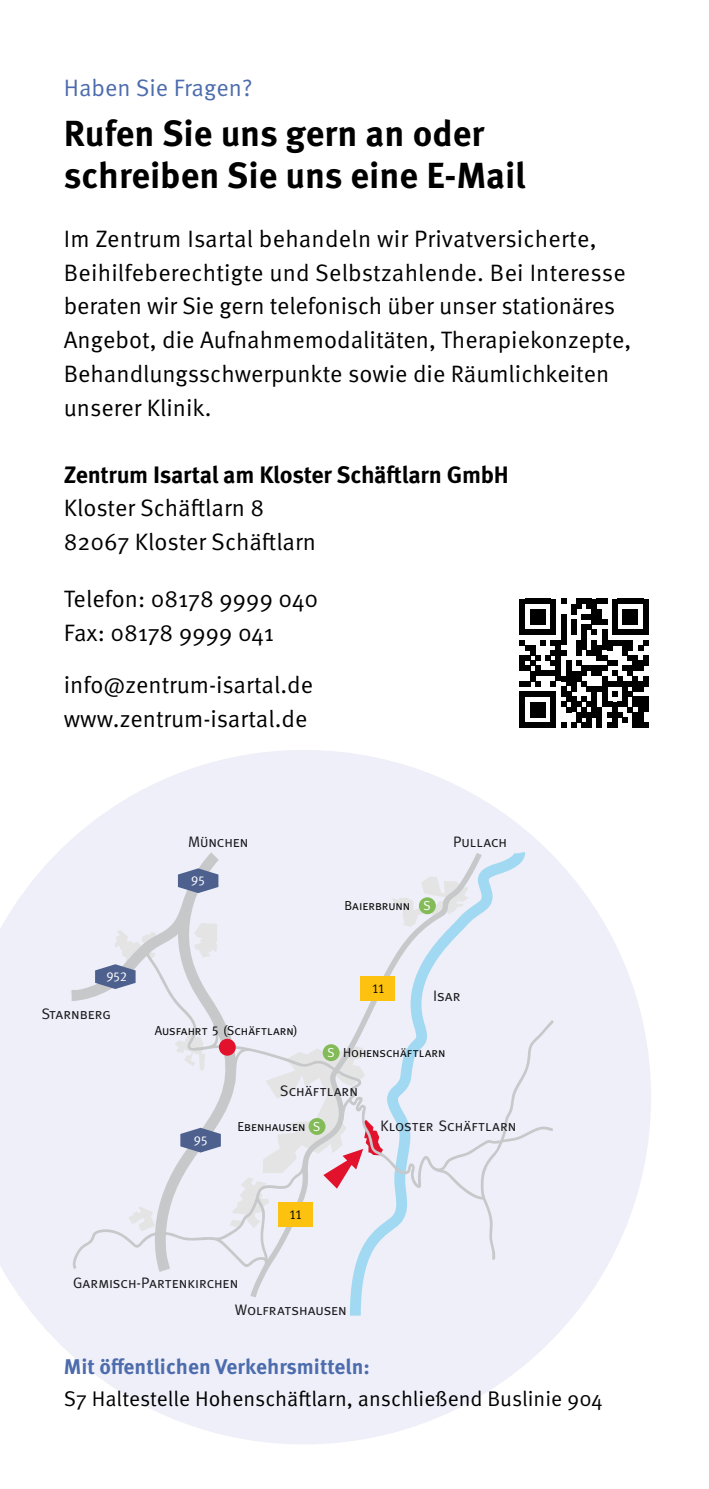
<style>
.page{position:relative;width:709px;height:1489px;background:#fff}
.page>*{position:absolute;margin:0;border:0;box-sizing:border-box;transform-origin:0 0}
.t1{font:700 36.25px/42.5px "Meta Pro";color:#000}
.t2{font:23.75px/33.8px "Meta Pro Norm";color:#000}
.t3{font:700 23.75px "Meta Pro";letter-spacing:-.01em;color:#000}
.t4{font:23.75px "Meta Pro Norm";color:#4d6cad}
.t5{font:21.25px "Meta Pro Norm";color:#000}
.t6{font:700 21.25px "Meta Pro";color:#4d6cad}
.t7{font:15.25px/26px "Meta Caps";color:#1c1a1e}
.t8{font:13px "Meta Caps";letter-spacing:-.005em;color:#080707}
.t9{font:13px "Meta Caps";color:#fff}
.s1{color:#fff}
</style>
<div class="page">
<div style="left:520px;top:598px;width:5px;height:31px;background:#000"></div>
<div style="left:530px;top:609px;width:5px;height:15px;background:#000"></div>
<div style="left:535px;top:609px;width:5px;height:15px;background:#000"></div>
<div style="left:540px;top:609px;width:5px;height:15px;background:#000"></div>
<svg style="left:525px;top:598px;width:25px;height:6px"></svg>
<div style="left:550px;top:598px;width:6px;height:31px;background:#000"></div>
<svg style="left:561px;top:598px;width:5px;height:6px"></svg>
<div style="left:571px;top:604px;width:5px;height:10px;background:#000"></div>
<div style="left:576px;top:598px;width:5px;height:11px;background:#000"></div>
<svg style="left:581px;top:598px;width:5px;height:6px"></svg>
<div style="left:586px;top:598px;width:6px;height:11px;background:#000"></div>
<div style="left:592px;top:598px;width:5px;height:26px;background:#000"></div>
<div style="left:597px;top:609px;width:5px;height:15px;background:#000"></div>
<svg style="left:597px;top:598px;width:10px;height:6px"></svg>
<div style="left:612px;top:598px;width:5px;height:31px;background:#000"></div>
<div style="left:622px;top:609px;width:5px;height:15px;background:#000"></div>
<div style="left:627px;top:609px;width:6px;height:15px;background:#000"></div>
<div style="left:633px;top:609px;width:5px;height:15px;background:#000"></div>
<svg style="left:617px;top:598px;width:26px;height:6px"></svg>
<div style="left:643px;top:598px;width:5px;height:31px;background:#000"></div>
<svg style="left:520px;top:614px;width:128px;height:113px"></svg>
<svg style="left:0;top:750px;width:651px;height:694px;fill:#eeeff8"></svg>
<div style="left:350px;top:1297px;width:175px;height:18px;background:#eeeff8"></div>
<svg style="left:71px;top:852px;width:483px;height:445px;background:#e9ecf5"></svg>
<div style="left:419px;top:897px;width:17px;height:17px;background:#82bb57;border-radius:50%"></div>
<svg style="left:230px;top:1045px;width:153px;height:183px;background:#e6e2e7"></svg>
<svg style="left:178px;top:868px;width:40px;height:25px"></svg>
<svg style="left:180px;top:1127px;width:41px;height:25px"></svg>
<svg style="left:95px;top:930px;width:62px;height:58px;background:#c5cad8"></svg>
<div style="left:360px;top:976px;width:35px;height:25px;background:#fdc20f"></div>
<div style="left:278px;top:1201px;width:35px;height:25px;background:#fdc20f"></div>
<div style="left:219px;top:1038px;width:17px;height:17px;background:#e2122c;border-radius:50%"></div>
<p class="t4" style="left:64px;top:70px;width:190px">Haben Sie Fragen?</p>
<h1 class="t1" style="left:64px;top:109px;width:463px">Rufen Sie uns gern an oder schreiben Sie uns eine E-Mail</h1>
<p class="t2" style="left:64px;top:220px;width:569px">Im Zentrum Isartal behandeln wir Privatversicherte, Beihilfeberechtigte und Selbstzahlende. Bei Interesse beraten wir Sie gern telefonisch über unser stationäres Angebot, die Aufnahmemodalitäten, Therapiekonzepte, Behandlungsschwerpunkte sowie die Räumlichkeiten unserer Klinik.</p>
<p class="t3" style="left:64px;top:456px;width:446px">Zentrum Isartal am Kloster Schäftlarn GmbH</p>
<p class="t2" style="left:64px;top:489px;width:254px">Kloster Schäftlarn 8<br>82067 Kloster Schäftlarn</p>
<p class="t2" style="left:64px;top:580px;width:256px">Telefon: 08178 9999 040<br>Fax: 08178 9999 041</p>
<p class="t2" style="left:64px;top:666px;width:251px">info@zentrum-isartal.de www.zentrum-isartal.de</p>
<p class="t7" style="left:188px;top:828px;width:62px">München</p>
<p class="t7" style="left:453px;top:828px;width:56px">Pullach</p>
<p class="t9" style="left:106px;top:968px;width:22px">952</p>
<p class="t7" style="left:42px;top:1000px;width:71px">Starnberg</p>
<p class="t9" style="left:191px;top:872px;width:15px">95</p>
<p class="t8" style="left:155px;top:1023px;width:145px">Ausfahrt 5 (Schäftlarn)</p>
<p class="t8" style="left:344px;top:898px;width:88px">Baierbrunn <span class="s1">S</span></p>
<p class="t8" style="left:372px;top:981px;width:14px">11</p>
<p class="t7" style="left:433px;top:982px;width:29px">Isar</p>
<p class="t8" style="left:327px;top:1044px;width:120px"><span class="s1">S</span> Hohenschäftlarn</p>
<p class="t9" style="left:194px;top:1132px;width:15px">95</p>
<p class="t7" style="left:280px;top:1077px;width:79px">Schäftlarn</p>
<p class="t8" style="left:237px;top:1118px;width:84px">Ebenhausen <span class="s1">S</span></p>
<p class="t7" style="left:380px;top:1112px;width:138px">Kloster Schäftlarn</p>
<p class="t8" style="left:289px;top:1206px;width:14px">11</p>
<p class="t7" style="left:235px;top:1269px;width:113px;text-indent:-162px">Garmisch-Partenkirchen<br>Wolfratshausen</p>
<p class="t6" style="left:64px;top:1349px;width:308px">Mit öffentlichen Verkehrsmitteln:</p>
<p class="t5" style="left:64px;top:1382px;width:540px">S7 Haltestelle Hohenschäftlarn, anschließend Buslinie 904</p>
</div>
